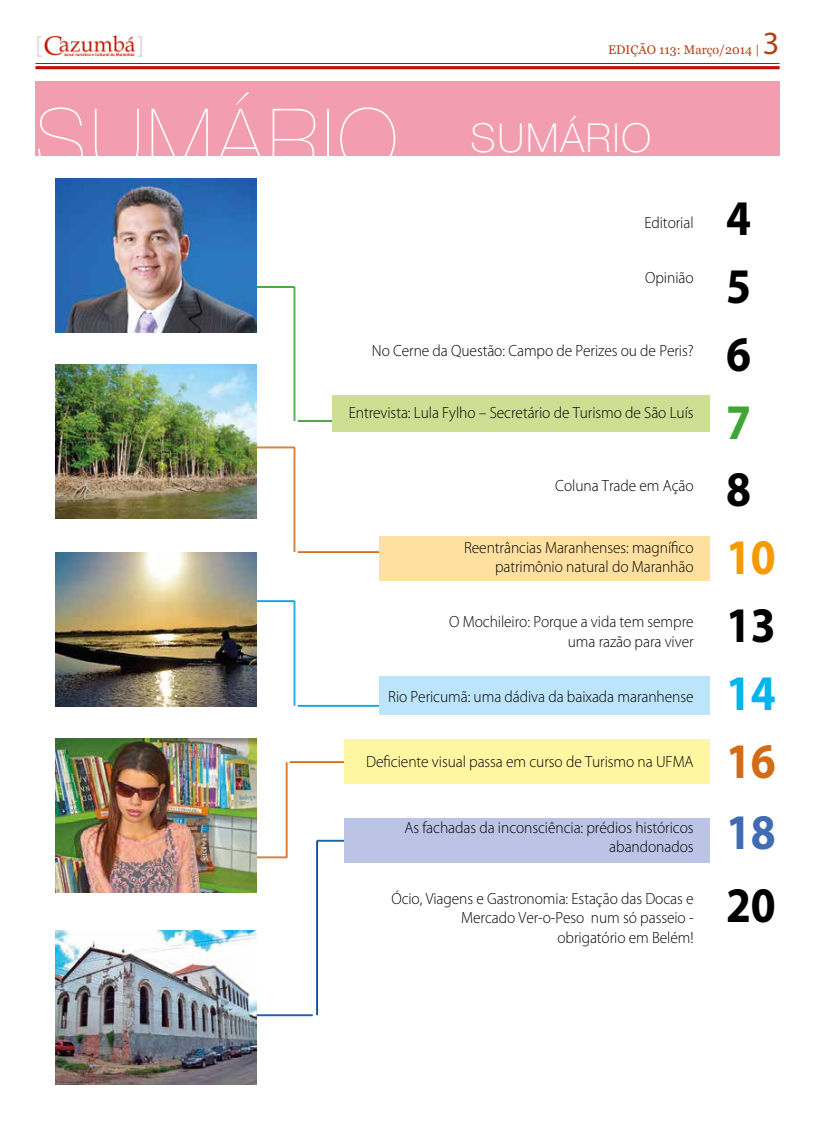
<style>
.page{position:relative;width:815px;height:1134px;background:#fff}
.page>*{position:absolute;margin:0;border:0;box-sizing:border-box;transform-origin:0 0}
.t1{font:200 83.75px "Helvetica Neue";letter-spacing:.045em;color:#fff}
.t2{font:700 50px/67.8px "Myriad Pro";color:#000;text-align:justify;scale:.9 1}
.t3{font:700 50px "Myriad Pro";color:#f59a00;scale:.9 1}
.t4{font:700 50px "Myriad Pro";color:#00b5ec;scale:.9 1}
.t5{font:700 50px "Myriad Pro";color:#d36c16;scale:.9 1}
.t6{font:700 50px "Myriad Pro";color:#416bb2;scale:.9 1}
.t7{font:700 50px "Myriad Pro";color:#3fa535;scale:.9 1}
.t8{font:32.5px "Myriad";color:#b93f18}
.t9{font:300 16.25px/19.5px "Myriad Pro";letter-spacing:-.005em;color:#000;text-align:right;scale:.95 1}
.t10{font:12.5px "Georgia";color:#b93f18}
</style>
<div class="page">
<img style="left:37px;top:35px;width:105px;height:22px">
<hr style="left:35px;top:63px;width:745px;height:1px;background:#c00d0e">
<hr style="left:35px;top:66px;width:745px;height:3px;background:#c00d0e">
<hr style="left:290px;top:762px;width:96px;height:1px;background:#d36c16">
<hr style="left:290px;top:761px;width:96px;height:1px;background:#d36c16">
<hr style="left:287px;top:762px;width:1px;height:95px;background:#d36c16">
<hr style="left:286px;top:762px;width:1px;height:95px;background:#d36c16">
<hr style="left:216px;top:857px;width:71px;height:1px;background:#d36c16">
<hr style="left:190px;top:1014px;width:123px;height:1px;background:#004f9f">
<hr style="left:190px;top:1015px;width:123px;height:1px;background:#004f9f">
<hr style="left:316px;top:841px;width:1px;height:174px;background:#004f9f">
<hr style="left:317px;top:841px;width:1px;height:174px;background:#004f9f">
<hr style="left:317px;top:840px;width:80px;height:1px;background:#004f9f">
<hr style="left:317px;top:841px;width:80px;height:1px;background:#004f9f">
<hr style="left:298px;top:420px;width:92px;height:1px;background:#3fa535">
<hr style="left:298px;top:421px;width:92px;height:1px;background:#3fa535">
<hr style="left:295px;top:287px;width:1px;height:134px;background:#3fa535">
<hr style="left:294px;top:287px;width:1px;height:134px;background:#3fa535">
<hr style="left:235px;top:286px;width:60px;height:1px;background:#3fa535">
<hr style="left:235px;top:287px;width:60px;height:1px;background:#3fa535">
<hr style="left:298px;top:551px;width:92px;height:1px;background:#d36c16">
<hr style="left:298px;top:552px;width:92px;height:1px;background:#d36c16">
<hr style="left:295px;top:447px;width:1px;height:105px;background:#d36c16">
<hr style="left:294px;top:447px;width:1px;height:105px;background:#d36c16">
<hr style="left:235px;top:447px;width:60px;height:1px;background:#d36c16">
<hr style="left:235px;top:448px;width:60px;height:1px;background:#d36c16">
<hr style="left:298px;top:705px;width:92px;height:1px;background:#009fe3">
<hr style="left:298px;top:706px;width:92px;height:1px;background:#009fe3">
<hr style="left:295px;top:601px;width:1px;height:105px;background:#009fe3">
<hr style="left:294px;top:601px;width:1px;height:105px;background:#009fe3">
<hr style="left:235px;top:600px;width:60px;height:1px;background:#009fe3">
<hr style="left:235px;top:601px;width:60px;height:1px;background:#009fe3">
<div style="left:35px;top:81px;width:745px;height:75px;background:#f39db0"></div>
<div style="left:379px;top:676px;width:331px;height:39px;background:#bce4fa"></div>
<div style="left:333px;top:395px;width:377px;height:36px;background:#cede92"></div>
<div style="left:379px;top:536px;width:331px;height:45px;background:#ffe0a1"></div>
<div style="left:344px;top:818px;width:366px;height:45px;background:#bcc4e5"></div>
<div style="left:344px;top:739px;width:366px;height:45px;background:#fff6a2"></div>
<img style="left:56px;top:365px;width:200px;height:153px">
<img style="left:56px;top:739px;width:200px;height:153px">
<img style="left:56px;top:553px;width:200px;height:153px">
<img style="left:56px;top:179px;width:200px;height:154px">
<img style="left:56px;top:931px;width:200px;height:153px">
<p class="t10" style="left:608px;top:42px;width:153px">EDIÇÃO 113: Março/2014 |</p>
<h3 class="t8" style="left:763px;top:27px;width:18px">3</h3>
<h1 class="t1" style="left:35px;top:91px;width:617px">SUMÁRIO <sup>SUMÁRIO</sup></h1>
<h2 class="t2" style="left:726px;top:183px;width:29px">4<br>5<br>6</h2>
<h2 class="t7" style="left:726px;top:389px;width:29px">7</h2>
<h2 class="t2" style="left:726px;top:454px;width:29px">8</h2>
<h2 class="t3" style="left:726px;top:525px;width:57px">10</h2>
<h2 class="t2" style="left:726px;top:590px;width:57px">13</h2>
<h2 class="t4" style="left:726px;top:660px;width:57px">14</h2>
<h2 class="t5" style="left:726px;top:728px;width:57px">16</h2>
<h2 class="t6" style="left:726px;top:799px;width:57px">18</h2>
<h2 class="t2" style="left:726px;top:870px;width:57px">20</h2>
<p class="t9" style="left:644px;top:213px;width:53px">Editorial</p>
<p class="t9" style="left:645px;top:268px;width:52px">Opinião</p>
<p class="t9" style="left:372px;top:341px;width:340px">No Cerne da Questão: Campo de Perizes ou de Peris?</p>
<p class="t9" style="left:349px;top:403px;width:365px">Entrevista: Lula Fylho – Secretário de Turismo de São Luís</p>
<p class="t9" style="left:555px;top:475px;width:147px">Coluna Trade em Ação</p>
<p class="t9" style="left:464px;top:537px;width:243px">Reentrâncias Maranhenses: magnífico patrimônio natural do Maranhão</p>
<p class="t9" style="left:449px;top:612px;width:259px">O Mochileiro: Porque a vida tem sempre uma razão para viver</p>
<p class="t9" style="left:388px;top:686px;width:323px">Rio Pericumã: uma dádiva da baixada maranhense</p>
<p class="t9" style="left:366px;top:752px;width:346px">Deficiente visual passa em curso de Turismo na UFMA</p>
<p class="t9" style="left:404px;top:817px;width:306px">As fachadas da inconsciência: prédios históricos abandonados</p>
<p class="t9" style="left:391px;top:888px;width:320px">Ócio, Viagens e Gastronomia: Estação das Docas e<br>Mercado Ver-o-Peso num só passeio - obrigatório em Belém!</p>
</div>
